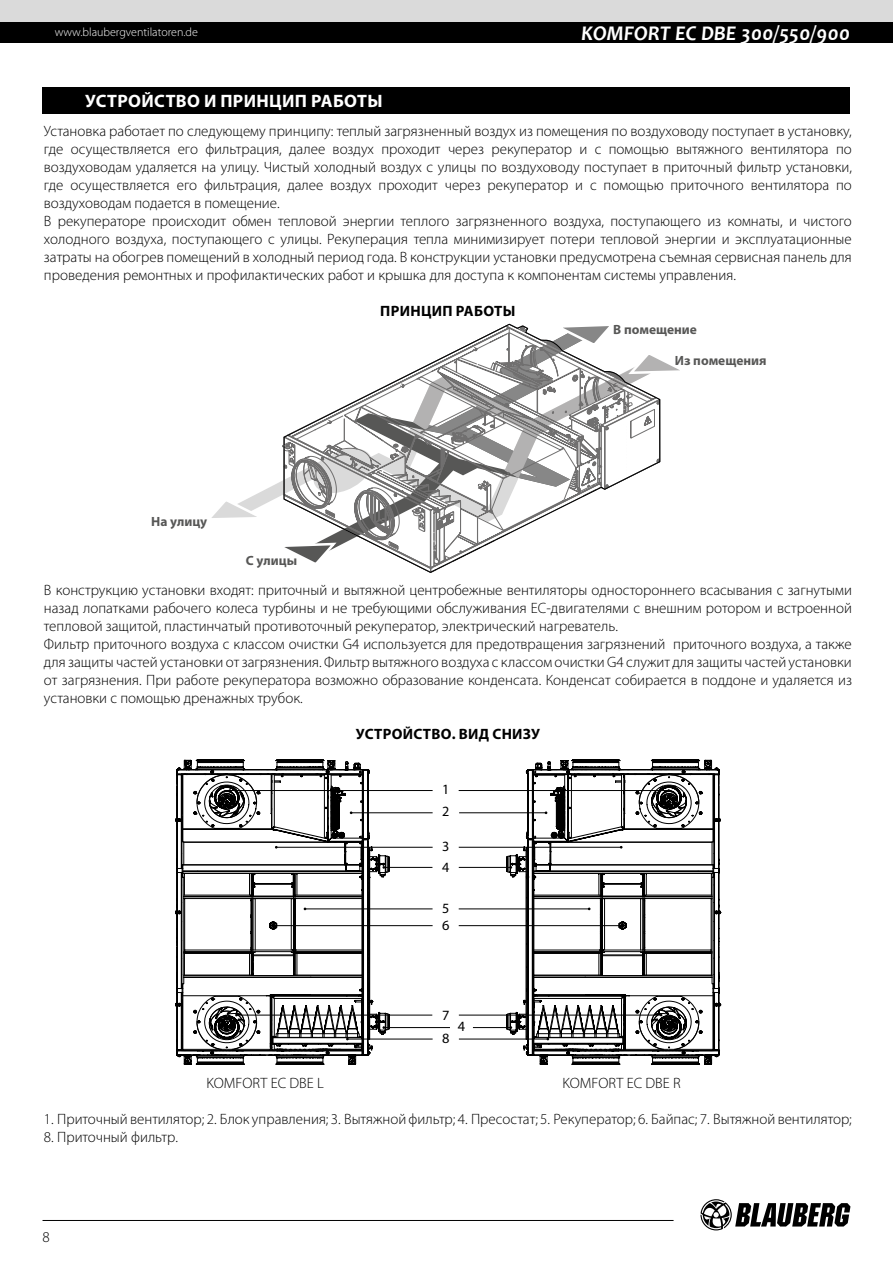
<style>
.page{position:relative;width:893px;height:1263px;background:#fff}
.page>*{position:absolute;margin:0;border:0;box-sizing:border-box;transform-origin:0 0}
.t1{font:italic 700 21px "Candara";color:#fff}
.t2{font:700 18px "Myriad Pro";letter-spacing:.02em;color:#fff}
.t3{font:300 15px/18px "Myriad Pro";color:#000}
.t4{font:700 15px "Myriad Pro";letter-spacing:.02em;color:#000}
.t5{font:14.1px/21.3px "Myriad Pro";color:#000}
.t6{font:700 13.35px "Myriad Pro";color:#575756}
.t7{font:300 12px "Myriad Pro";color:#fff}
</style>
<div class="page">
<div style="left:0;top:21px;width:893px;height:22px;background:#000"></div>
<svg style="left:700px;top:1199px;width:150px;height:31px"></svg>
<hr style="left:43px;top:1220px;width:631px;height:1px;background:#000">
<div style="left:0;top:0;width:893px;height:21px;background:#dadada"></div>
<svg style="left:211px;top:361px;width:469px;height:157px"></svg>
<svg style="left:283px;top:323px;width:378px;height:250px"></svg>
<hr style="left:384px;top:1027px;width:66px;height:1px;background:#000">
<hr style="left:473px;top:1027px;width:38px;height:1px;background:#000">
<hr style="left:347px;top:1039px;width:86px;height:1px;background:#000">
<hr style="left:459px;top:1039px;width:89px;height:1px;background:#000">
<hr style="left:236px;top:1015px;width:196px;height:1px;background:#000">
<hr style="left:459px;top:1015px;width:202px;height:1px;background:#000">
<hr style="left:384px;top:867px;width:48px;height:1px;background:#000">
<hr style="left:459px;top:867px;width:52px;height:1px;background:#000">
<hr style="left:276px;top:847px;width:157px;height:1px;background:#000">
<hr style="left:459px;top:847px;width:162px;height:1px;background:#000">
<hr style="left:230px;top:790px;width:203px;height:1px;background:#000">
<hr style="left:459px;top:790px;width:210px;height:1px;background:#000">
<hr style="left:351px;top:812px;width:82px;height:1px;background:#000">
<hr style="left:459px;top:812px;width:87px;height:1px;background:#000">
<hr style="left:305px;top:909px;width:128px;height:1px;background:#000">
<hr style="left:459px;top:909px;width:130px;height:1px;background:#000">
<hr style="left:273px;top:925px;width:160px;height:1px;background:#000">
<svg style="left:175px;top:759px;width:214px;height:306px"></svg>
<hr style="left:459px;top:925px;width:164px;height:1px;background:#000">
<svg style="left:507px;top:759px;width:214px;height:306px"></svg>
<div style="left:43px;top:87px;width:807px;height:27px;background:#000"></div>
<p class="t7" style="left:55px;top:26px;width:145px">www.blaubergventilatoren.de</p>
<h1 class="t1" style="left:581px;top:20px;width:271px">KOMFORT EC DBE 300/550/900</h1>
<p class="t2" style="left:85px;top:89px;width:299px">УСТРОЙСТВО И ПРИНЦИП РАБОТЫ</p>
<p class="t3" style="left:44px;top:122px;width:809px">Установка работает по следующему принципу: теплый загрязненный воздух из помещения по воздуховоду поступает в установку, где осуществляется его фильтрация, далее воздух проходит через рекуператор и с помощью вытяжного вентилятора по воздуховодам удаляется на улицу. Чистый холодный воздух с улицы по воздуховоду поступает в приточный фильтр установки, где осуществляется его фильтрация, далее воздух проходит через рекуператор и с помощью приточного вентилятора по воздуховодам подается в помещение.<br>В рекуператоре происходит обмен тепловой энергии теплого загрязненного воздуха, поступающего из комнаты, и чистого холодного воздуха, поступающего с улицы. Рекуперация тепла минимизирует потери тепловой энергии и эксплуатационные затраты на обогрев помещений в холодный период года. В конструкции установки предусмотрена съемная сервисная панель для проведения ремонтных и профилактических работ и крышка для доступа к компонентам системы управления.</p>
<p class="t4" style="left:380px;top:301px;width:137px">ПРИНЦИП РАБОТЫ</p>
<p class="t6" style="left:613px;top:320px;width:85px">В помещение</p>
<p class="t6" style="left:675px;top:352px;width:93px">Из помещения</p>
<p class="t6" style="left:151px;top:512px;width:58px">На улицу</p>
<p class="t6" style="left:246px;top:551px;width:53px">С улицы</p>
<p class="t3" style="left:44px;top:581px;width:809px">В конструкцию установки входят: приточный и вытяжной центробежные вентиляторы одностороннего всасывания с загнутыми назад лопатками рабочего колеса турбины и не требующими обслуживания EC-двигателями с внешним ротором и встроенной тепловой защитой, пластинчатый противоточный рекуператор, электрический нагреватель.<br>Фильтр приточного воздуха с классом очистки G4 используется для предотвращения загрязнений приточного воздуха, а также для защиты частей установки от загрязнения. Фильтр вытяжного воздуха с классом очистки G4 служит для защиты частей установки от загрязнения. При работе рекуператора возможно образование конденсата. Конденсат собирается в поддоне и удаляется из установки с помощью дренажных трубок.</p>
<p class="t4" style="left:356px;top:724px;width:185px">УСТРОЙСТВО. ВИД СНИЗУ</p>
<p class="t5" style="left:442px;top:779px;width:9px">1<br>2</p>
<p class="t5" style="left:442px;top:836px;width:9px;line-height:20.4px">3<br>4</p>
<p class="t5" style="left:442px;top:899px;width:9px;line-height:16.8px">5<br>6</p>
<p class="t5" style="left:442px;top:1003px;width:9px;line-height:23.1px">7<br>8</p>
<p class="t5" style="left:458px;top:1016px;width:9px">4</p>
<p class="t3" style="left:207px;top:1074px;width:119px">KOMFORT EC DBE L</p>
<p class="t3" style="left:562px;top:1074px;width:120px">KOMFORT EC DBE R</p>
<p class="t3" style="left:44px;top:1110px;width:809px">1. Приточный вентилятор; 2. Блок управления; 3. Вытяжной фильтр; 4. Пресостат; 5. Рекуператор; 6. Байпас; 7. Вытяжной вентилятор;</p>
<p class="t3" style="left:44px;top:1128px;width:136px">8. Приточный фильтр.</p>
<p class="t3" style="left:43px;top:1228px;width:9px">8</p>
</div>
